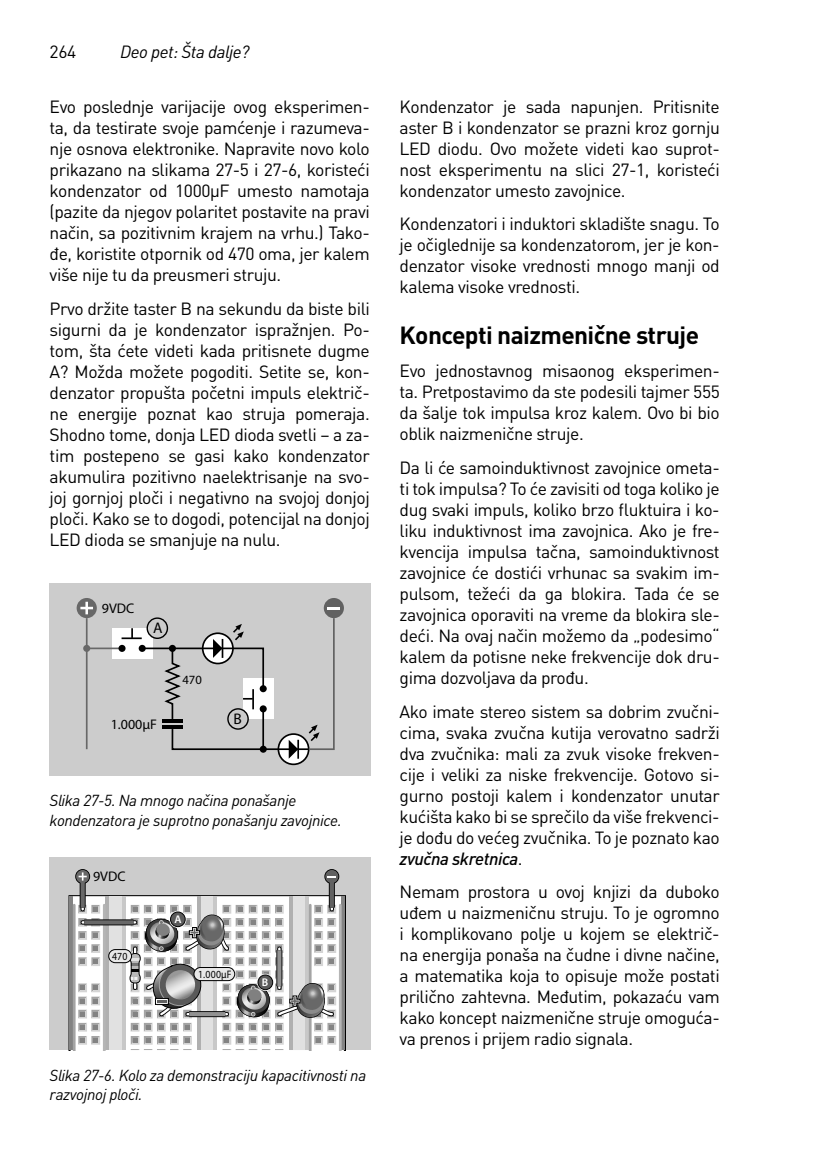
<style>
.page{position:relative;width:834px;height:1166px;background:#fff}
.page>*{position:absolute;margin:0;border:0;box-sizing:border-box;transform-origin:0 0}
.t1{font:700 24.5px "DIN Pro";letter-spacing:-.025em;color:#000}
.t2{font:17.5px/21px "DIN Pro";letter-spacing:-.025em;color:#000;text-align:justify}
.t3{font:italic 17.5px "DIN Pro";letter-spacing:-.025em;color:#000}
.t4{font:italic 15.75px/19.2px "DIN Pro";letter-spacing:-.025em;color:#000}
.t5{font:15.4px "Myriad Pro";color:#000}
.t6{font:14px "Myriad Pro";color:#000}
.t7{font:12.6px "Myriad Pro";color:#000}
.t8{font:600 11.2px "Myriad Pro";color:#fff}
.t9{font:10.85px "Myriad Pro";letter-spacing:.025em;color:#000;scale:.9 1}
.s1{font-weight:500;font-style:italic}
</style>
<div class="page">
<div style="left:50px;top:583px;width:321px;height:192px;background:#ccc"></div>
<div style="left:112px;top:628px;width:40px;height:30px;background:#fff"></div>
<hr style="left:121px;top:637px;width:21px;height:2px;background:#000">
<svg style="left:131px;top:628px;width:2px;height:10px"></svg>
<div style="left:139px;top:645px;width:7px;height:7px;background:#000;border-radius:50%"></div>
<svg style="left:278px;top:734px;width:30px;height:30px"></svg>
<div style="left:277px;top:733px;width:32px;height:32px;border:2px solid #000;border-radius:50%"></div>
<svg style="left:289px;top:740px;width:10px;height:19px"></svg>
<div style="left:324px;top:598px;width:20px;height:20px;background:#616161;border-radius:50%"></div>
<svg style="left:327px;top:607px;width:13px;height:2px"></svg>
<div style="left:77px;top:598px;width:20px;height:20px;background:#686868;border-radius:50%"></div>
<svg style="left:80px;top:602px;width:13px;height:12px"></svg>
<hr style="left:86px;top:618px;width:2px;height:131px;background:#686868">
<hr style="left:87px;top:647px;width:35px;height:2px;background:#686868">
<div style="left:118px;top:645px;width:7px;height:7px;background:#000;border-radius:50%"></div>
<svg style="left:307px;top:616px;width:28px;height:135px"></svg>
<div style="left:83px;top:645px;width:7px;height:7px;background:#686868;border-radius:50%"></div>
<div style="left:243px;top:678px;width:30px;height:41px;background:#fff"></div>
<svg style="left:140px;top:624px;width:125px;height:127px"></svg>
<hr style="left:263px;top:748px;width:45px;height:2px;background:#000">
<div style="left:169px;top:645px;width:7px;height:7px;background:#000;border-radius:50%"></div>
<div style="left:260px;top:746px;width:7px;height:7px;background:#000;border-radius:50%"></div>
<div style="left:147px;top:618px;width:20px;height:20px;background:#ccc;border-radius:50%"></div>
<div style="left:146px;top:617px;width:22px;height:22px;border:1px solid #000;border-radius:50%"></div>
<div style="left:228px;top:709px;width:20px;height:20px;background:#ccc;border-radius:50%"></div>
<div style="left:227px;top:708px;width:22px;height:22px;border:1px solid #000;border-radius:50%"></div>
<div style="left:50px;top:857px;width:321px;height:193px;background:#ccc"></div>
<div style="left:70px;top:896px;width:275px;height:154px;background:#fff"></div>
<div style="left:106px;top:896px;width:19px;height:154px;background:#e1e1e1"></div>
<hr style="left:106px;top:896px;width:3px;height:154px;background:#b0b0b0">
<hr style="left:122px;top:896px;width:3px;height:154px;background:#c8c8c8">
<hr style="left:70px;top:896px;width:3px;height:154px;background:#838383">
<div style="left:197px;top:896px;width:20px;height:154px;background:#e1e1e1"></div>
<hr style="left:197px;top:896px;width:4px;height:154px;background:#b0b0b0">
<hr style="left:214px;top:896px;width:3px;height:154px;background:#c8c8c8">
<div style="left:289px;top:896px;width:20px;height:154px;background:#e1e1e1"></div>
<hr style="left:289px;top:896px;width:3px;height:154px;background:#b0b0b0">
<hr style="left:305px;top:896px;width:4px;height:154px;background:#c8c8c8">
<svg style="left:341px;top:896px;width:4px;height:154px"></svg>
<svg style="left:73px;top:904px;width:33px;height:146px"></svg>
<div style="left:324px;top:869px;width:15px;height:15px;border:2px solid #000;border-radius:50%"></div>
<div style="left:75px;top:869px;width:15px;height:15px;border:2px solid #000;border-radius:50%"></div>
<hr style="left:81px;top:883px;width:3px;height:26px;background:#fff">
<svg style="left:80px;top:882px;width:6px;height:25px"></svg>
<svg style="left:81px;top:883px;width:4px;height:24px"></svg>
<svg style="left:334px;top:882px;width:1px;height:22px"></svg>
<div style="left:329px;top:871px;width:5px;height:36px;background:#616161"></div>
<svg style="left:325px;top:870px;width:13px;height:13px"></svg>
<svg style="left:76px;top:870px;width:13px;height:13px"></svg>
<svg style="left:79px;top:872px;width:8px;height:8px"></svg>
<hr style="left:83px;top:921px;width:52px;height:2px;background:#fff">
<svg style="left:84px;top:919px;width:45px;height:6px"></svg>
<svg style="left:84px;top:920px;width:45px;height:4px"></svg>
<svg style="left:129px;top:904px;width:212px;height:146px"></svg>
<div style="left:194px;top:967px;width:41px;height:13px;background:#e8e8e8;border-radius:7px"></div>
<div style="left:193px;top:967px;width:42px;height:14px;border:1px solid #000;border-radius:7px"></div>
<div style="left:109px;top:949px;width:22px;height:13px;background:#e8e8e8;border-radius:7px"></div>
<div style="left:108px;top:949px;width:24px;height:14px;border:1px solid #000;border-radius:7px"></div>
<div style="left:169px;top:911px;width:17px;height:17px;border:3px solid #fff;border-radius:50%"></div>
<div style="left:170px;top:912px;width:15px;height:14px;background:#5b5b5b;border-radius:50%"></div>
<div style="left:170px;top:911px;width:15px;height:16px;border:1px solid #000;border-radius:50%"></div>
<div style="left:257px;top:974px;width:17px;height:17px;border:3px solid #fff;border-radius:50%"></div>
<div style="left:258px;top:975px;width:15px;height:14px;background:#5b5b5b;border-radius:50%"></div>
<div style="left:257px;top:974px;width:16px;height:16px;border:1px solid #000;border-radius:50%"></div>
<p class="t2" style="left:50px;top:40px;width:28px">264</p>
<p class="t3" style="left:120px;top:38px;width:131px">Deo pet: Šta dalje?</p>
<p class="t2" style="left:50px;top:96px;width:321px">Evo poslednje varijacije ovog eksperimen&shy;ta, da testirate svoje pamćenje i razumeva&shy;nje osnova elektronike. Napravite novo kolo prikazano na slikama 27-5 i 27-6, koristeći kondenzator od 1000µF umesto namotaja (pazite da njegov polaritet postavite na pravi način, sa pozitivnim krajem na vrhu.) Tako&shy;đe, koristite otpornik od 470 oma, jer kalem više nije tu da preusmeri struju.</p>
<p class="t2" style="left:50px;top:297px;width:321px">Prvo držite taster B na sekundu da biste bili sigurni da je kondenzator ispražnjen. Po&shy;tom, šta ćete videti kada pritisnete dugme A? Možda možete pogoditi. Setite se, kon&shy;denzator propušta početni impuls električ&shy;ne energije poznat kao struja pomeraja.<br>Shodno tome, donja LED dioda svetli – a za&shy;tim postepeno se gasi kako kondenzator akumulira pozitivno naelektrisanje na svo&shy;joj gornjoj ploči i negativno na svojoj donjoj ploči. Kako se to dogodi, potencijal na donjoj LED dioda se smanjuje na nulu.</p>
<p class="t6" style="left:102px;top:600px;width:34px">9VDC</p>
<p class="t5" style="left:153px;top:618px;width:11px">A</p>
<p class="t6" style="left:111px;top:716px;width:48px">1.000µF</p>
<p class="t7" style="left:182px;top:672px;width:21px">470</p>
<p class="t5" style="left:233px;top:709px;width:10px">B</p>
<p class="t4" style="left:50px;top:789px;width:294px">Slika 27-5. Na mnogo načina ponašanje kondenzatora je suprotno ponašanju zavojnice.</p>
<p class="t6" style="left:93px;top:868px;width:34px">9VDC</p>
<p class="t9" style="left:112px;top:949px;width:19px">470</p>
<p class="t8" style="left:174px;top:912px;width:9px">A</p>
<p class="t9" style="left:198px;top:967px;width:39px">1.000µF</p>
<p class="t8" style="left:262px;top:975px;width:8px">B</p>
<p class="t4" style="left:50px;top:1064px;width:318px">Slika 27-6. Kolo za demonstraciju kapacitivnosti na razvojnoj ploči.</p>
<p class="t2" style="left:399px;top:95px;width:322px">Kondenzator je sada napunjen. Pritisnite aster B i kondenzator se prazni kroz gornju LED diodu. Ovo možete videti kao suprot&shy;nost eksperimentu na slici 27-1, koristeći kondenzator umesto zavojnice.</p>
<p class="t2" style="left:399px;top:213px;width:321px">Kondenzatori i induktori skladište snagu. To je očiglednije sa kondenzatorom, jer je kon&shy;denzator visoke vrednosti mnogo manji od kalema visoke vrednosti.</p>
<h1 class="t1" style="left:399px;top:318px;width:301px">Koncepti naizmenične struje</h1>
<p class="t2" style="left:399px;top:360px;width:321px">Evo jednostavnog misaonog eksperimen&shy;ta. Pretpostavimo da ste podesili tajmer 555 da šalje tok impulsa kroz kalem. Ovo bi bio oblik naizmenične struje.</p>
<p class="t2" style="left:399px;top:456px;width:322px">Da li će samoinduktivnost zavojnice ometa&shy;ti tok impulsa? To će zavisiti od toga koliko je dug svaki impuls, koliko brzo fluktuira i ko&shy;liku induktivnost ima zavojnica. Ako je fre&shy;kvencija impulsa tačna, samoinduktivnost zavojnice će dostići vrhunac sa svakim im&shy;pulsom, težeći da ga blokira. Tada će se zavojnica oporaviti na vreme da blokira sle&shy;deći. Na ovaj način možemo da „podesimo“ kalem da potisne neke frekvencije dok dru&shy;gima dozvoljava da prođu.</p>
<p class="t2" style="left:399px;top:700px;width:322px">Ako imate stereo sistem sa dobrim zvučni&shy;cima, svaka zvučna kutija verovatno sadrži dva zvučnika: mali za zvuk visoke frekven&shy;cije i veliki za niske frekvencije. Gotovo si&shy;gurno postoji kalem i kondenzator unutar kućišta kako bi se sprečilo da više frekvenci&shy;je dođu do većeg zvučnika. To je poznato kao <span class="s1">zvučna skretnica</span>.</p>
<p class="t2" style="left:399px;top:880px;width:322px">Nemam prostora u ovoj knjizi da duboko uđem u naizmeničnu struju. To je ogromno i komplikovano polje u kojem se električ&shy;na energija ponaša na čudne i divne načine, a matematika koja to opisuje može postati prilično zahtevna. Međutim, pokazaću vam kako koncept naizmenične struje omoguća&shy;va prenos i prijem radio signala.</p>
</div>
